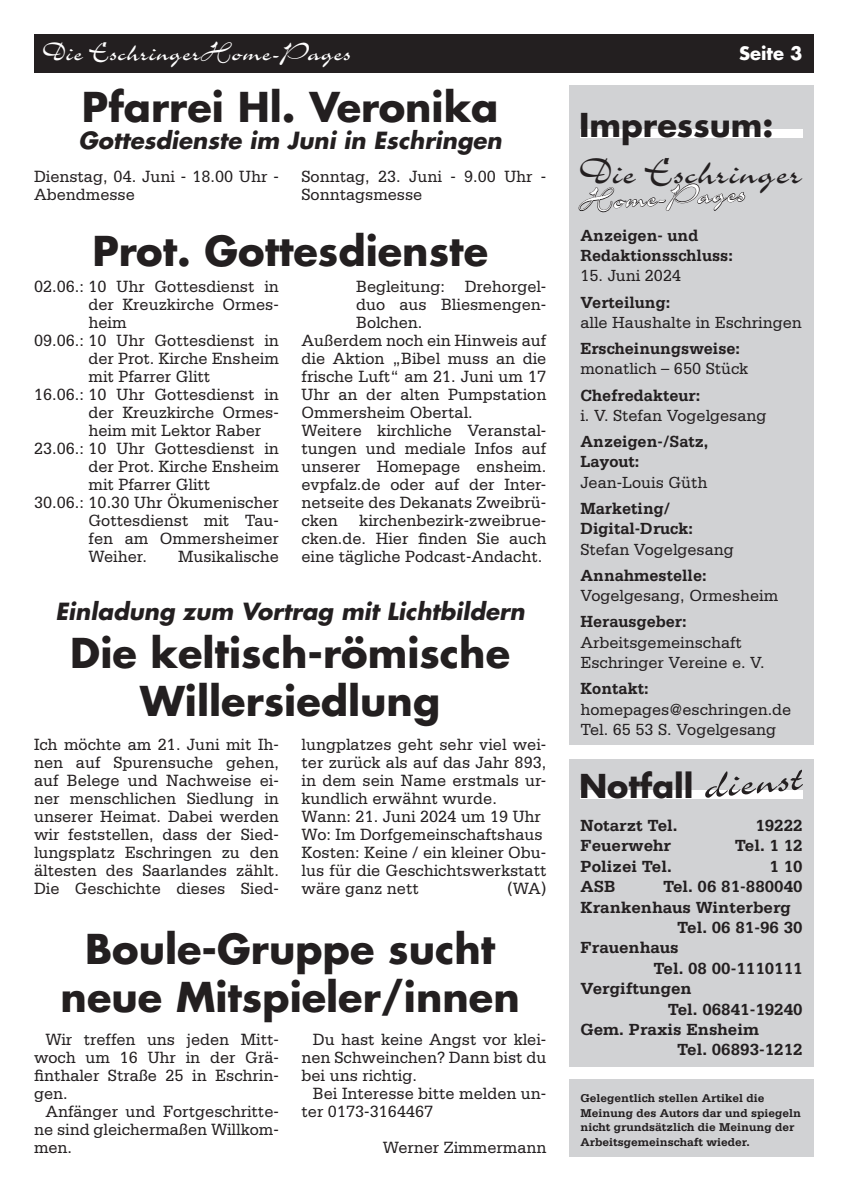
<style>
.page{position:relative;width:848px;height:1191px;background:#fff}
.page>*{position:absolute;margin:0;border:0;box-sizing:border-box;transform-origin:0 0}
.Zwischenüberschrift{font:48px "Charme LT";color:#231f20}
.t1{font:40.8px "Charme LT";color:#231f20}
.Uberschrift{font:700 40px/48px "Futura LT";color:#231f20;text-align:center}
.t2{font:32.2px "Charme LT";color:#fff}
.Uberschrift-2{font:700 32px "Futura LT";color:#231f20}
.t3{font:29px "Charme LT";color:#fff}
.Zwischenüberschrift-2{font:italic 700 23px "Futura LT";color:#231f20}
.Uberschrift-3{font:italic 700 23px "Futura LT";color:#231f20}
.t4{font:700 18px "Futura LT";color:#fff}
.Grundtext{font:17.2px/18px "Serifa LT";color:#231f20;text-align:justify;scale:.95 1}
.t5{font:17px "Serifa LT";color:#231f20;scale:.96 1}
.t6{font:700 17px "Serifa LT";color:#231f20}
.t7{font:700 17px "Serifa LT";color:#231f20;scale:.96 1}
.t8{font:700 12px/14.4px "Serifa LT";color:#231f20}
</style>
<div class="page">
<div style="left:34px;top:34px;width:780px;height:38px;background:#231f20"></div>
<div style="left:569px;top:85px;width:245px;height:659px;background:#d1d2d4"></div>
<div style="left:569px;top:1079px;width:245px;height:78px;background:#d1d2d4"></div>
<div style="left:569px;top:759px;width:245px;height:307px;background:#d1d2d4"></div>
<div style="left:580px;top:790px;width:222px;height:8px;background:#fff"></div>
<div style="left:580px;top:129px;width:222px;height:8px;background:#fff"></div>
<svg style="left:578px;top:183px;width:167px;height:30px"></svg>
<p class="t3" style="left:43px;top:38px;width:310px">Die EschringerHome-Pages</p>
<p class="t4" style="left:739px;top:42px;width:65px">Seite 3</p>
<p class="Uberschrift" style="left:82px;top:82px;width:418px">Pfarrei Hl. Veronika</p>
<p class="Uberschrift-3" style="left:79px;top:125px;width:425px">Gottesdienste im Juni in Eschringen</p>
<p class="Grundtext" style="left:34px;top:168px;width:259px">Dienstag, 04. Juni - 18.00 Uhr -<br>Abendmesse</p>
<p class="Grundtext" style="left:301px;top:168px;width:259px">Sonntag, 23. Juni - 9.00 Uhr -<br>Sonntagsmesse</p>
<p class="Uberschrift" style="left:92px;top:227px;width:397px">Prot. Gottesdienste</p>
<p class="Grundtext" style="left:89px;top:278px;width:202px;text-indent:-55px">02.06.: 10 Uhr Gottesdienst in der Kreuzkirche Ormes&shy;heim</p>
<p class="Grundtext" style="left:89px;top:332px;width:202px;text-indent:-55px">09.06.: 10 Uhr Gottesdienst in der Prot. Kirche Ensheim mit Pfarrer Glitt</p>
<p class="Grundtext" style="left:89px;top:386px;width:202px;text-indent:-55px">16.06.: 10 Uhr Gottesdienst in der Kreuzkirche Ormes&shy;heim mit Lektor Raber</p>
<p class="Grundtext" style="left:89px;top:440px;width:202px;text-indent:-55px">23.06.: 10 Uhr Gottesdienst in der Prot. Kirche Ensheim mit Pfarrer Glitt</p>
<p class="Grundtext" style="left:89px;top:494px;width:202px;text-indent:-55px">30.06.: 10.30 Uhr Ökumenischer Gottesdienst mit Tau&shy;fen am Ommersheimer Weiher.</p>
<p class="Grundtext" style="left:178px;top:548px;width:108px">Musikalische</p>
<p class="Grundtext" style="left:356px;top:278px;width:202px">Begleitung: Drehorgel&shy;duo aus Bliesmengen-Bolchen.</p>
<p class="Grundtext" style="left:301px;top:332px;width:259px">Außerdem noch ein Hinweis auf die Aktion „Bibel muss an die frische Luft“ am 21. Juni um 17<br>Uhr an der alten Pumpstation Ommersheim Obertal.</p>
<p class="Grundtext" style="left:301px;top:422px;width:259px">Weitere kirchliche Veranstal&shy;tungen und mediale Infos auf unserer Homepage ensheim. evpfalz.de oder auf der Inter&shy;netseite des Dekanats Zweibrü&shy;cken kirchenbezirk-zweibrue&shy;cken.de. Hier finden Sie auch eine tägliche Podcast-Andacht.</p>
<p class="Zwischenüberschrift-2" style="left:56px;top:595px;width:470px">Einladung zum Vortrag mit Lichtbildern</p>
<p class="Uberschrift" style="left:70px;top:628px;width:441px">Die keltisch-römische<br>Willersiedlung</p>
<p class="Grundtext" style="left:34px;top:735px;width:259px">Ich möchte am 21. Juni mit Ih&shy;nen auf Spurensuche gehen, auf Belege und Nachweise ei&shy;ner menschlichen Siedlung in unserer Heimat. Dabei werden wir feststellen, dass der Sied&shy;lungsplatz Eschringen zu den ältesten des Saarlandes zählt.<br>Die Geschichte dieses Sied-</p>
<p class="Grundtext" style="left:301px;top:735px;width:259px">lungplatzes geht sehr viel wei&shy;ter zurück als auf das Jahr 893, in dem sein Name erstmals ur&shy;kundlich erwähnt wurde.</p>
<p class="Grundtext" style="left:301px;top:807px;width:253px">Wann: 21. Juni 2024 um 19 Uhr</p>
<p class="Grundtext" style="left:301px;top:825px;width:255px">Wo: Im Dorfgemeinschaftshaus</p>
<p class="Grundtext" style="left:301px;top:843px;width:259px">Kosten: Keine / ein kleiner Obu&shy;lus für die Geschichtswerkstatt wäre ganz nett</p>
<p class="Grundtext" style="left:507px;top:879px;width:43px">(WA)</p>
<p class="Uberschrift" style="left:61px;top:924px;width:460px">Boule-Gruppe sucht neue Mitspieler/innen</p>
<p class="Grundtext" style="left:34px;top:1030px;width:259px;text-indent:11px">Wir treffen uns jeden Mitt&shy;woch um 16 Uhr in der Grä&shy;finthaler Straße 25 in Eschrin&shy;gen.</p>
<p class="Grundtext" style="left:34px;top:1102px;width:259px;text-indent:11px">Anfänger und Fortgeschritte&shy;ne sind gleichermaßen Willkom&shy;men.</p>
<p class="Grundtext" style="left:301px;top:1030px;width:259px;text-indent:11px">Du hast keine Angst vor klei&shy;nen Schweinchen? Dann bist du bei uns richtig.</p>
<p class="Grundtext" style="left:301px;top:1084px;width:259px;text-indent:11px">Bei Interesse bitte melden un&shy;ter 0173-3164467</p>
<p class="Grundtext" style="left:382px;top:1138px;width:174px">Werner Zimmermann</p>
<p class="Uberschrift-2" style="left:579px;top:104px;width:196px">Impressum:</p>
<p class="t1" style="left:579px;top:153px;width:225px">Die Eschringer</p>
<p class="t2" style="left:578px;top:185px;width:168px;rotate:-3deg">Home-Pages</p>
<p class="t7" style="left:580px;top:225px;width:124px">Anzeigen- und</p>
<p class="t7" style="left:580px;top:245px;width:160px">Redaktionsschluss:</p>
<p class="t5" style="left:580px;top:266px;width:106px">15. Juni 2024</p>
<p class="t7" style="left:580px;top:292px;width:95px">Verteilung:</p>
<p class="t5" style="left:580px;top:313px;width:232px">alle Haushalte in Eschringen</p>
<p class="t7" style="left:580px;top:338px;width:168px">Erscheinungsweise:</p>
<p class="t5" style="left:580px;top:359px;width:176px">monatlich – 650 Stück</p>
<p class="t7" style="left:580px;top:385px;width:126px">Chefredakteur:</p>
<p class="t5" style="left:580px;top:406px;width:195px">i. V. Stefan Vogelgesang</p>
<p class="t7" style="left:580px;top:431px;width:135px">Anzeigen-/Satz,</p>
<p class="t7" style="left:580px;top:452px;width:63px">Layout:</p>
<p class="t5" style="left:580px;top:473px;width:134px">Jean-Louis Güth</p>
<p class="t7" style="left:580px;top:498px;width:95px">Marketing/</p>
<p class="t7" style="left:580px;top:519px;width:119px">Digital-Druck:</p>
<p class="t5" style="left:580px;top:540px;width:161px">Stefan Vogelgesang</p>
<p class="t7" style="left:580px;top:565px;width:133px">Annahmestelle:</p>
<p class="t5" style="left:580px;top:586px;width:207px">Vogelgesang, Ormesheim</p>
<p class="t7" style="left:580px;top:611px;width:112px">Herausgeber:</p>
<p class="t5" style="left:580px;top:632px;width:170px">Arbeitsgemeinschaft</p>
<p class="t5" style="left:580px;top:653px;width:193px">Eschringer Vereine e. V.</p>
<p class="t7" style="left:580px;top:678px;width:72px">Kontakt:</p>
<p class="t5" style="left:580px;top:699px;width:221px">homepages@eschringen.de</p>
<p class="t5" style="left:580px;top:720px;width:205px">Tel. 65 53 S. Vogelgesang</p>
<p class="Uberschrift-2" style="left:579px;top:765px;width:116px">Notfall</p>
<p class="Zwischenüberschrift" style="left:701px;top:762px;width:101px;rotate:-5deg">dienst</p>
<p class="t6" style="left:580px;top:815px;width:99px">Notarzt Tel.</p>
<p class="t6" style="left:755px;top:815px;width:49px">19222</p>
<p class="t6" style="left:580px;top:836px;width:92px">Feuerwehr</p>
<p class="t6" style="left:735px;top:836px;width:69px">Tel. 1 12</p>
<p class="t6" style="left:580px;top:856px;width:93px">Polizei Tel.</p>
<p class="t6" style="left:769px;top:856px;width:35px">1 10</p>
<p class="t6" style="left:580px;top:876px;width:36px">ASB</p>
<p class="t6" style="left:663px;top:876px;width:141px">Tel. 06 81-880040</p>
<p class="t6" style="left:580px;top:897px;width:212px">Krankenhaus Winterberg</p>
<p class="t6" style="left:677px;top:917px;width:127px">Tel. 06 81-96 30</p>
<p class="t6" style="left:580px;top:938px;width:100px">Frauenhaus</p>
<p class="t6" style="left:653px;top:958px;width:150px">Tel. 08 00-1110111</p>
<p class="t6" style="left:580px;top:978px;width:113px">Vergiftungen</p>
<p class="t6" style="left:667px;top:999px;width:136px">Tel. 06841-19240</p>
<p class="t6" style="left:580px;top:1019px;width:180px">Gem. Praxis Ensheim</p>
<p class="t6" style="left:677px;top:1040px;width:127px">Tel. 06893-1212</p>
<p class="t8" style="left:580px;top:1091px;width:222px">Gelegentlich stellen Artikel die Meinung des Autors dar und spiegeln nicht grundsätzlich die Meinung der Arbeitsgemeinschaft wieder.</p>
</div>
